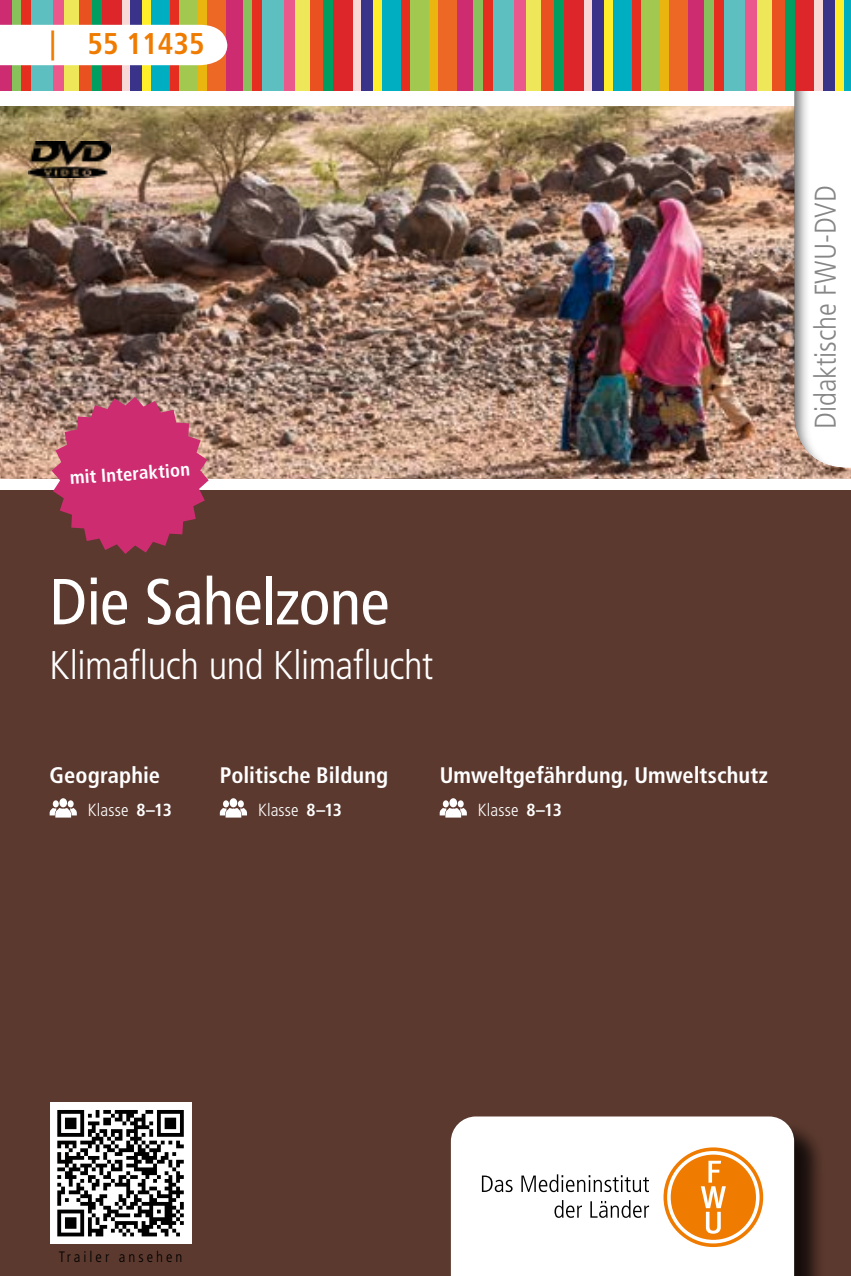
<style>
.page{position:relative;width:851px;height:1276px;background:#fff}
.page>*{position:absolute;margin:0;border:0;box-sizing:border-box;transform-origin:0 0}
.t1{font:condensed 65px "Frutiger LT Std";letter-spacing:-.01em;color:#fff}
.t2{font:300 condensed 40px "Frutiger LT Std";letter-spacing:-.01em;color:#fff}
.t3{font:300 condensed 30px "Frutiger LT Std";color:#868686}
.t4{font:700 condensed 30px "Frutiger LT Std";color:#ef7b00}
.t5{font:700 condensed 22.5px "Frutiger LT Std";letter-spacing:.005em;color:#fff}
.t6{font:700 condensed 18.75px "Frutiger LT Std";color:#fff}
.t7{font:300 condensed 17.5px "Frutiger LT Std";letter-spacing:.01em;color:#fff}
.t8{font:300 condensed 15px "Frutiger LT Std";letter-spacing:.2em;color:#000}
.s1{font-weight:700}
</style>
<div class="page">
<div style="left:0;top:490px;width:850px;height:786px;background:#5b392e"></div>
<img style="left:0;top:106px;width:850px;height:372px">
<div style="left:455px;top:1120px;width:370px;height:156px;background:#000;opacity:.75"></div>
<div style="left:451px;top:1116px;width:343px;height:160px;background:#fff"></div>
<svg style="left:663px;top:1147px;width:100px;height:100px"></svg>
<svg style="left:667px;top:1151px;width:92px;height:92px"></svg>
<div style="left:670px;top:1154px;width:85px;height:85px;background:#ef7b00;border-radius:50%"></div>
<svg style="left:700px;top:1160px;width:25px;height:73px"></svg>
<svg style="left:482px;top:1175px;width:30px;height:17px"></svg>
<svg style="left:521px;top:1174px;width:128px;height:18px"></svg>
<svg style="left:554px;top:1200px;width:28px;height:17px"></svg>
<svg style="left:590px;top:1200px;width:59px;height:17px"></svg>
<div style="left:790px;top:0;width:60px;height:470px;background:#000;opacity:.6"></div>
<div style="left:0;top:0;width:12px;height:90px;background:#cd2c70"></div>
<div style="left:12px;top:0;width:10px;height:90px;background:#88c05b"></div>
<div style="left:22px;top:0;width:9px;height:90px;background:#e52e1f"></div>
<div style="left:31px;top:0;width:22px;height:90px;background:#5dbfbf"></div>
<div style="left:53px;top:0;width:11px;height:90px;background:#eb598c"></div>
<div style="left:64px;top:0;width:15px;height:90px;background:#efe75a"></div>
<div style="left:79px;top:0;width:13px;height:90px;background:#e95120"></div>
<div style="left:92px;top:0;width:10px;height:90px;background:#009d61"></div>
<div style="left:102px;top:0;width:20px;height:90px;background:#dc2629"></div>
<div style="left:122px;top:0;width:8px;height:90px;background:#f9d9d8"></div>
<div style="left:130px;top:0;width:12px;height:90px;background:#39338a"></div>
<div style="left:142px;top:0;width:10px;height:90px;background:#ffee2a"></div>
<div style="left:152px;top:0;width:18px;height:90px;background:#00aec2"></div>
<div style="left:170px;top:0;width:10px;height:90px;background:#e52e1f"></div>
<div style="left:180px;top:0;width:18px;height:90px;background:#a3c850"></div>
<div style="left:198px;top:0;width:10px;height:90px;background:#ebb510"></div>
<div style="left:208px;top:0;width:18px;height:90px;background:#ed6825"></div>
<div style="left:226px;top:0;width:16px;height:90px;background:#cd2c70"></div>
<div style="left:242px;top:0;width:10px;height:90px;background:#88c05b"></div>
<div style="left:252px;top:0;width:10px;height:90px;background:#e52e1f"></div>
<div style="left:262px;top:0;width:22px;height:90px;background:#5dbfbf"></div>
<div style="left:284px;top:0;width:11px;height:90px;background:#eb598c"></div>
<div style="left:295px;top:0;width:15px;height:90px;background:#efe75a"></div>
<div style="left:310px;top:0;width:13px;height:90px;background:#e95120"></div>
<div style="left:323px;top:0;width:10px;height:90px;background:#009d61"></div>
<div style="left:333px;top:0;width:20px;height:90px;background:#dc2629"></div>
<div style="left:353px;top:0;width:8px;height:90px;background:#f9d9d8"></div>
<div style="left:361px;top:0;width:12px;height:90px;background:#39338a"></div>
<div style="left:373px;top:0;width:9px;height:90px;background:#ffee2a"></div>
<div style="left:382px;top:0;width:19px;height:90px;background:#00aec2"></div>
<div style="left:401px;top:0;width:9px;height:90px;background:#e52e1f"></div>
<div style="left:410px;top:0;width:19px;height:90px;background:#a3c850"></div>
<div style="left:429px;top:0;width:10px;height:90px;background:#ebb510"></div>
<div style="left:439px;top:0;width:18px;height:90px;background:#ed6825"></div>
<div style="left:457px;top:0;width:16px;height:90px;background:#cd2c70"></div>
<div style="left:473px;top:0;width:10px;height:90px;background:#88c05b"></div>
<div style="left:483px;top:0;width:10px;height:90px;background:#e52e1f"></div>
<div style="left:493px;top:0;width:21px;height:90px;background:#5dbfbf"></div>
<div style="left:514px;top:0;width:12px;height:90px;background:#eb598c"></div>
<div style="left:526px;top:0;width:15px;height:90px;background:#efe75a"></div>
<div style="left:541px;top:0;width:13px;height:90px;background:#e95120"></div>
<div style="left:554px;top:0;width:10px;height:90px;background:#009d61"></div>
<div style="left:564px;top:0;width:20px;height:90px;background:#dc2629"></div>
<div style="left:584px;top:0;width:8px;height:90px;background:#f9d9d8"></div>
<div style="left:592px;top:0;width:11px;height:90px;background:#39338a"></div>
<div style="left:603px;top:0;width:10px;height:90px;background:#ffee2a"></div>
<div style="left:613px;top:0;width:18px;height:90px;background:#00aec2"></div>
<div style="left:631px;top:0;width:10px;height:90px;background:#e52e1f"></div>
<div style="left:641px;top:0;width:18px;height:90px;background:#a3c850"></div>
<div style="left:659px;top:0;width:10px;height:90px;background:#ebb510"></div>
<div style="left:669px;top:0;width:18px;height:90px;background:#ed6825"></div>
<div style="left:687px;top:0;width:17px;height:90px;background:#cd2c70"></div>
<div style="left:704px;top:0;width:10px;height:90px;background:#88c05b"></div>
<div style="left:714px;top:0;width:10px;height:90px;background:#e52e1f"></div>
<div style="left:724px;top:0;width:21px;height:90px;background:#5dbfbf"></div>
<div style="left:745px;top:0;width:12px;height:90px;background:#eb598c"></div>
<div style="left:757px;top:0;width:14px;height:90px;background:#efe75a"></div>
<div style="left:771px;top:0;width:14px;height:90px;background:#e95120"></div>
<div style="left:785px;top:0;width:10px;height:90px;background:#009d61"></div>
<div style="left:795px;top:0;width:19px;height:90px;background:#dc2629"></div>
<div style="left:814px;top:0;width:9px;height:90px;background:#f9d9d8"></div>
<div style="left:823px;top:0;width:11px;height:90px;background:#39338a"></div>
<div style="left:834px;top:0;width:10px;height:90px;background:#ffee2a"></div>
<div style="left:844px;top:0;width:6px;height:90px;background:#00aec2"></div>
<img style="left:28px;top:142px;width:82px;height:36px">
<div style="left:0;top:25px;width:227px;height:40px;background:#fff"></div>
<div style="left:59px;top:798px;width:8px;height:9px;background:#fff;border-radius:50%"></div>
<div style="left:53px;top:800px;width:6px;height:7px;background:#fff;border-radius:50%"></div>
<div style="left:68px;top:800px;width:6px;height:7px;background:#fff;border-radius:50%"></div>
<svg style="left:50px;top:808px;width:27px;height:9px"></svg>
<div style="left:229px;top:798px;width:8px;height:9px;background:#fff;border-radius:50%"></div>
<div style="left:223px;top:800px;width:6px;height:7px;background:#fff;border-radius:50%"></div>
<div style="left:238px;top:800px;width:6px;height:7px;background:#fff;border-radius:50%"></div>
<svg style="left:220px;top:808px;width:27px;height:9px"></svg>
<div style="left:449px;top:798px;width:8px;height:9px;background:#fff;border-radius:50%"></div>
<div style="left:443px;top:800px;width:6px;height:7px;background:#fff;border-radius:50%"></div>
<div style="left:457px;top:800px;width:6px;height:7px;background:#fff;border-radius:50%"></div>
<svg style="left:439px;top:808px;width:28px;height:9px"></svg>
<div style="left:50px;top:1102px;width:141px;height:142px;background:#fff"></div>
<svg style="left:57px;top:1110px;width:127px;height:126px"></svg>
<svg style="left:52px;top:397px;width:157px;height:157px"></svg>
<h3 class="t4" style="left:50px;top:26px;width:156px">| 55 11435</h3>
<p class="t6" style="left:69px;top:466px;width:122px;rotate:-4deg">mit Interaktion</p>
<h1 class="t1" style="left:50px;top:564px;width:341px">Die Sahelzone</h1>
<h2 class="t2" style="left:50px;top:643px;width:385px">Klimafluch und Klimaflucht</h2>
<p class="t5" style="left:50px;top:762px;width:112px">Geographie</p>
<p class="t5" style="left:220px;top:762px;width:170px">Politische Bildung</p>
<p class="t5" style="left:439px;top:762px;width:330px">Umweltgefährdung, Umweltschutz</p>
<p class="t7" style="left:88px;top:799px;width:85px">Klasse <span class="s1">8–13</span></p>
<p class="t7" style="left:258px;top:799px;width:85px">Klasse <span class="s1">8–13</span></p>
<p class="t7" style="left:478px;top:799px;width:85px">Klasse <span class="s1">8–13</span></p>
<h3 class="t3" style="left:808px;top:429px;width:245px;rotate:-90deg">Didaktische FWU-DVD</h3>
<p class="t8" style="left:59px;top:1248px;width:125px">Trailer ansehen</p>
</div>
